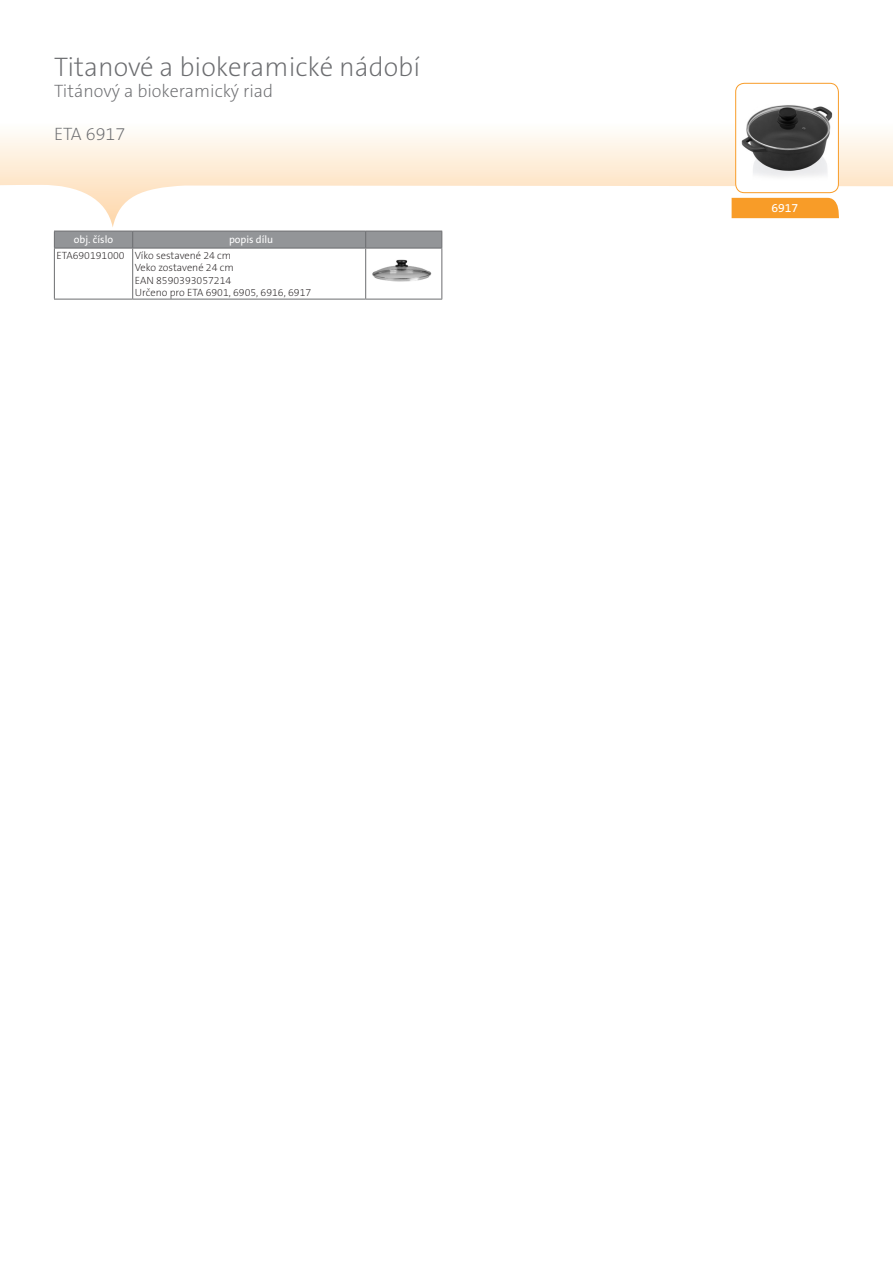
<style>
.page{position:relative;width:893px;height:1263px;background:#fff}
.page>*{position:absolute;margin:0;border:0;box-sizing:border-box;transform-origin:0 0}
.t1{font:200 27px "The Sans CE B2";color:#6c6d70}
.t2{font:200 18px "The Sans CE B2";color:#6c6d70}
.t3{font:12.15px "The Sans CE B5 Plain";color:#fff}
.t4{font:200 10.5px/12.6px "The Sans CE B2";color:#231f20}
.t5{font:10.5px "The Sans CE B5 Plain";color:#fff}
</style>
<div class="page">
<svg style="left:0;top:82px;width:893px;height:145px"></svg>
<svg style="left:54px;top:231px;width:388px;height:17px;background:#909295"></svg>
<hr style="left:54px;top:248px;width:79px;height:1px;background:#6c6d70">
<hr style="left:54px;top:248px;width:1px;height:51px;background:#6c6d70">
<hr style="left:133px;top:248px;width:233px;height:1px;background:#6c6d70">
<hr style="left:132px;top:248px;width:1px;height:51px;background:#6c6d70">
<hr style="left:366px;top:248px;width:76px;height:1px;background:#6c6d70">
<hr style="left:365px;top:248px;width:1px;height:51px;background:#6c6d70">
<hr style="left:441px;top:248px;width:1px;height:51px;background:#6c6d70">
<hr style="left:54px;top:299px;width:79px;height:1px;background:#6c6d70">
<hr style="left:133px;top:299px;width:233px;height:1px;background:#6c6d70">
<hr style="left:366px;top:299px;width:76px;height:1px;background:#6c6d70">
<div style="left:736px;top:83px;width:102px;height:110px;background:#fff;border-radius:9px"></div>
<div style="left:735px;top:83px;width:104px;height:110px;border:1px solid #f89c28;border-radius:9px"></div>
<div style="left:732px;top:198px;width:107px;height:20px;background:#f89c28"></div>
<img style="left:372px;top:259px;width:60px;height:23px">
<img style="left:741px;top:105px;width:92px;height:72px">
<p class="t1" style="left:54px;top:52px;width:368px">Titanové a biokeramické nádobí</p>
<p class="t2" style="left:54px;top:82px;width:221px">Titánový a biokeramický riad</p>
<p class="t2" style="left:54px;top:125px;width:73px">ETA 6917</p>
<p class="t5" style="left:74px;top:234px;width:41px">obj. číslo</p>
<p class="t5" style="left:229px;top:234px;width:46px">popis dílu</p>
<p class="t4" style="left:57px;top:249px;width:70px">ETA690191000</p>
<p class="t4" style="left:135px;top:249px;width:178px">Víko sestavené 24 cm<br>Veko zostavené 24 cm<br>EAN 8590393057214<br>Určeno pro ETA 6901, 6905, 6916, 6917</p>
<p class="t3" style="left:771px;top:201px;width:28px">6917</p>
</div>
